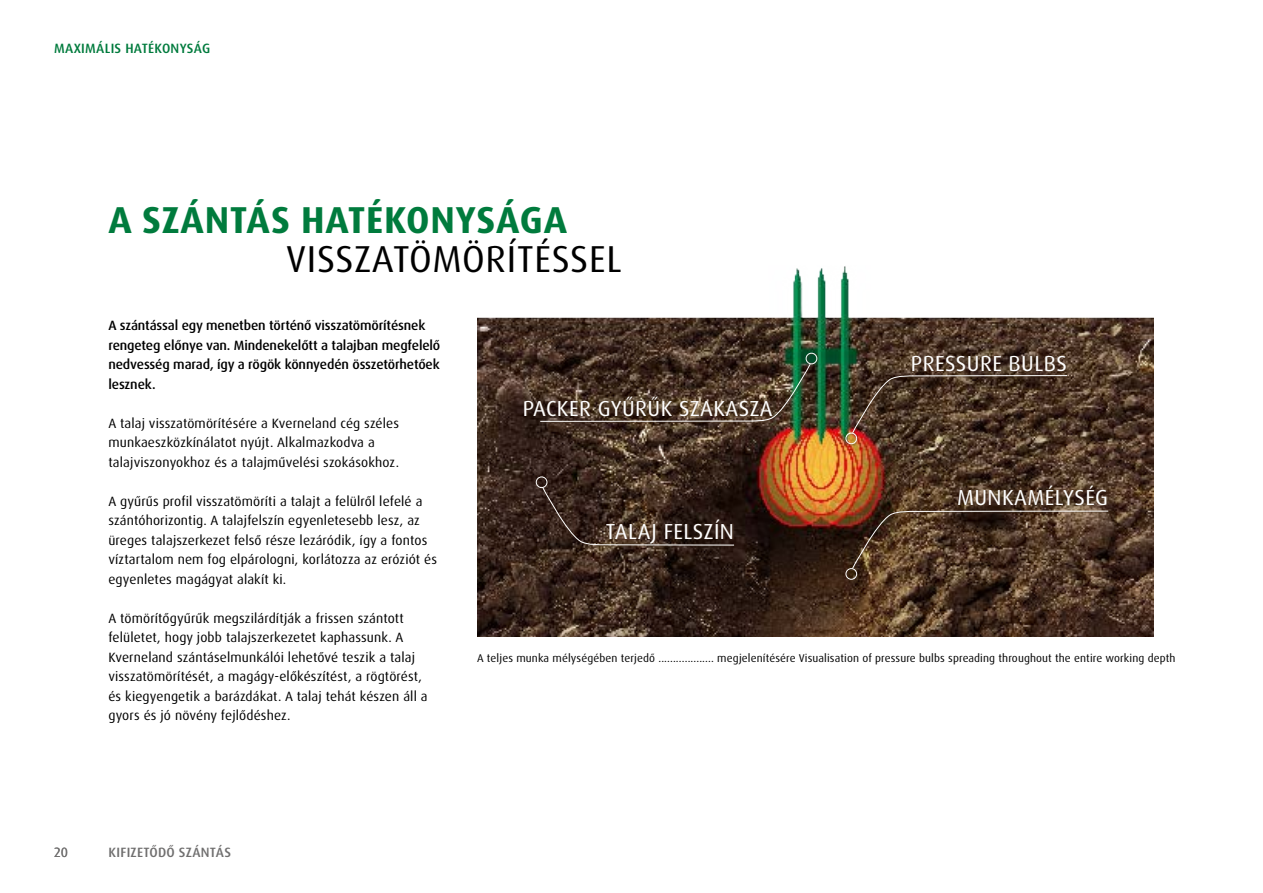
<style>
.page{position:relative;width:1263px;height:893px;background:#fff}
.page>*{position:absolute;margin:0;border:0;box-sizing:border-box;transform-origin:0 0}
.t1{font:700 37.5px "Dax Pro";letter-spacing:.02em;color:#007b3d}
.t2{font:37.5px "Dax Pro";letter-spacing:.02em;color:#000}
.t3{font:21.75px "Dax Pro";letter-spacing:.02em;color:#fff}
.t4{font:13.5px/19.5px "Dax Pro";letter-spacing:.01em;color:#000}
.t5{font:500 13.5px/19.5px "Dax Pro";letter-spacing:-.01em;color:#000}
.t6{font:500 13.5px "Dax Pro";letter-spacing:.02em;color:#007b3d}
.t7{font:500 13.5px "Dax Pro";letter-spacing:.02em;color:#706f6f}
.t8{font:13.5px "Dax Pro";color:#706f6f}
.t9{font:11.25px "Dax Pro";letter-spacing:.01em;color:#000}
</style>
<div class="page">
<img style="left:477px;top:266px;width:677px;height:370px">
<div style="left:525px;top:397px;width:249px;height:19px;background:#483221;opacity:.65"></div>
<div style="left:914px;top:356px;width:154px;height:15px;background:#483221;opacity:.65"></div>
<div style="left:958px;top:486px;width:150px;height:19px;background:#483221;opacity:.65"></div>
<svg style="left:535px;top:476px;width:200px;height:71px;background:#3c2a20"></svg>
<svg style="left:845px;top:374px;width:223px;height:71px;background:#4f3b2b"></svg>
<svg style="left:539px;top:352px;width:279px;height:71px;background:#483a2b"></svg>
<svg style="left:845px;top:510px;width:264px;height:70px;background:#553c2b"></svg>
<p class="t6" style="left:54px;top:40px;width:158px">MAXIMÁLIS HATÉKONYSÁG</p>
<h1 class="t1" style="left:109px;top:195px;width:460px">A SZÁNTÁS HATÉKONYSÁGA</h1>
<h1 class="t2" style="left:286px;top:234px;width:337px">VISSZATÖMÖRÍTÉSSEL</h1>
<p class="t5" style="left:108px;top:316px;width:333px">A szántással egy menetben történő visszatömörítésnek rengeteg előnye van. Mindenekelőtt a talajban megfelelő nedvesség marad, így a rögök könnyedén összetörhetőek lesznek.</p>
<p class="t4" style="left:108px;top:413px;width:292px">A talaj visszatömörítésére a Kverneland cég széles munkaeszközkínálatot nyújt. Alkalmazkodva a talajviszonyokhoz és a talajművelési szokásokhoz.</p>
<p class="t4" style="left:108px;top:491px;width:330px">A gyűrűs profil visszatömöríti a talajt a felülről lefelé a szántóhorizontig. A talajfelszín egyenletesebb lesz, az üreges talajszerkezet felső része lezáródik, így a fontos víztartalom nem fog elpárologni, korlátozza az eróziót és egyenletes magágyat alakít ki.</p>
<p class="t4" style="left:108px;top:608px;width:321px">A tömörítőgyűrűk megszilárdítják a frissen szántott felületet, hogy jobb talajszerkezetet kaphassunk. A Kverneland szántáselmunkálói lehetővé teszik a talaj visszatömörítését, a magágy-előkészítést, a rögtörést, és kiegyengetik a barázdákat. A talaj tehát készen áll a gyors és jó növény fejlődéshez.</p>
<h2 class="t3" style="left:523px;top:394px;width:252px">PACKER GYŰRŰK SZAKASZA</h2>
<h2 class="t3" style="left:606px;top:517px;width:130px">TALAJ FELSZÍN</h2>
<h2 class="t3" style="left:911px;top:349px;width:157px">PRESSURE BULBS</h2>
<h2 class="t3" style="left:957px;top:484px;width:152px">MUNKAMÉLYSÉG</h2>
<p class="t9" style="left:477px;top:650px;width:700px">A teljes munka mélységében terjedő ................... megjelenítésére Visualisation of pressure bulbs spreading throughout the entire working depth</p>
<p class="t8" style="left:54px;top:843px;width:15px">20</p>
<p class="t7" style="left:108px;top:843px;width:124px">KIFIZETŐDŐ SZÁNTÁS</p>
</div>
